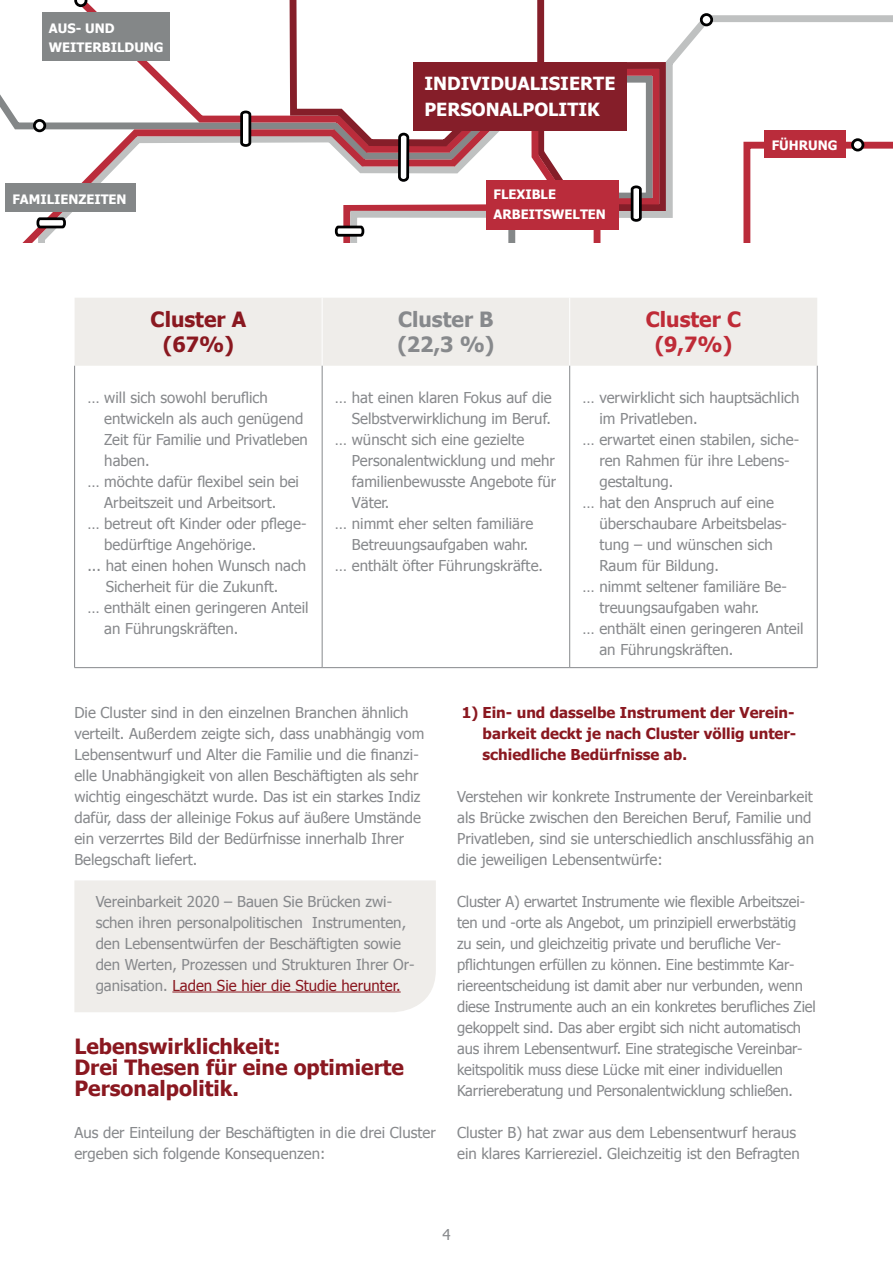
<style>
.page{position:relative;width:893px;height:1263px;background:#fff}
.page>*{position:absolute;margin:0;border:0;box-sizing:border-box;transform-origin:0 0}
.t1{font:700 21px/21px "Tahoma";color:#8a1820}
.t2{font:700 21px/25.2px "Tahoma";color:#87898c}
.t3{font:700 21px/25.2px "Tahoma";color:#bf2b37;text-align:center}
.t4{font:700 18.15px/26.8px "Tahoma";color:#fff}
.t5{font:15px/21px "Tahoma";color:#87898c}
.t6{font:700 15px/21px "Tahoma";color:#8a1820}
.t7{font:700 13.05px/19.4px "Tahoma";color:#fff}
.s1{color:#8a1820}
</style>
<div class="page">
<svg style="left:289px;top:0;width:256px;height:108px"></svg>
<svg style="left:1px;top:108px;width:346px;height:134px"></svg>
<svg style="left:347px;top:12px;width:546px;height:230px"></svg>
<div style="left:5px;top:183px;width:131px;height:29px;background:#848788"></div>
<div style="left:42px;top:12px;width:128px;height:49px;background:#848788"></div>
<div style="left:486px;top:180px;width:132px;height:50px;background:#ba2c3b"></div>
<div style="left:764px;top:131px;width:81px;height:27px;background:#ba2c3b"></div>
<div style="left:413px;top:62px;width:214px;height:69px;background:#851e29"></div>
<svg style="left:239px;top:109px;width:14px;height:39px"></svg>
<svg style="left:35px;top:216px;width:32px;height:14px"></svg>
<svg style="left:333px;top:224px;width:33px;height:14px"></svg>
<svg style="left:629px;top:184px;width:14px;height:39px"></svg>
<div style="left:399px;top:134px;width:9px;height:46px;background:#fff;border-radius:4px"></div>
<div style="left:398px;top:133px;width:11px;height:49px;border:3px solid #000001;border-radius:4px"></div>
<div style="left:34px;top:120px;width:11px;height:11px;background:#fff;border-radius:50%"></div>
<div style="left:33px;top:119px;width:13px;height:13px;border:3px solid #000001;border-radius:50%"></div>
<svg style="left:74px;top:0;width:13px;height:7px"></svg>
<div style="left:852px;top:140px;width:11px;height:10px;background:#fff;border-radius:50%"></div>
<div style="left:851px;top:138px;width:13px;height:13px;border:3px solid #000001;border-radius:50%"></div>
<div style="left:701px;top:15px;width:11px;height:10px;background:#fff;border-radius:50%"></div>
<div style="left:700px;top:13px;width:13px;height:13px;border:3px solid #000001;border-radius:50%"></div>
<div style="left:74px;top:880px;width:362px;height:132px;background:#efedea"></div>
<hr style="left:172px;top:991px;width:229px;height:1px;background:#8a1820">
<div style="left:75px;top:298px;width:742px;height:68px;background:#efedea"></div>
<hr style="left:322px;top:298px;width:1px;height:68px;background:#fff">
<hr style="left:569px;top:298px;width:1px;height:68px;background:#fff">
<hr style="left:74px;top:366px;width:1px;height:301px;background:#87898c">
<hr style="left:322px;top:366px;width:1px;height:301px;background:#87898c">
<hr style="left:569px;top:366px;width:1px;height:301px;background:#87898c">
<hr style="left:817px;top:366px;width:1px;height:301px;background:#87898c">
<hr style="left:74px;top:667px;width:248px;height:1px;background:#87898c">
<hr style="left:322px;top:667px;width:248px;height:1px;background:#87898c">
<hr style="left:570px;top:667px;width:247px;height:1px;background:#87898c">
<p class="t7" style="left:49px;top:18px;width:116px">AUS- UND<br>WEITERBILDUNG</p>
<p class="t7" style="left:12px;top:188px;width:116px">FAMILIENZEITEN</p>
<p class="t4" style="left:424px;top:68px;width:193px">INDIVIDUALISIERTE<br>PERSONALPOLITIK</p>
<p class="t7" style="left:494px;top:184px;width:114px">FLEXIBLE<br>ARBEITSWELTEN</p>
<p class="t7" style="left:772px;top:134px;width:67px">FÜHRUNG</p>
<h1 class="t1" style="left:151px;top:306px;width:97px;line-height:25.2px;text-align:center">Cluster A (67%)</h1>
<h1 class="t2" style="left:397px;top:306px;width:99px">Cluster B (22,3 %)</h1>
<h1 class="t3" style="left:646px;top:306px;width:97px">Cluster C (9,7%)</h1>
<p class="t5" style="left:87px;top:386px;width:182px">… will sich sowohl beruflich</p>
<p class="t5" style="left:104px;top:407px;width:201px">entwickeln als auch genügend</p>
<p class="t5" style="left:104px;top:428px;width:205px">Zeit für Familie und Privatleben</p>
<p class="t5" style="left:104px;top:449px;width:47px">haben.</p>
<p class="t5" style="left:87px;top:470px;width:213px">… möchte dafür flexibel sein bei</p>
<p class="t5" style="left:104px;top:491px;width:173px">Arbeitszeit und Arbeitsort.</p>
<p class="t5" style="left:87px;top:512px;width:221px">… betreut oft Kinder oder pflege-</p>
<p class="t5" style="left:104px;top:533px;width:153px">bedürftige Angehörige.</p>
<p class="t5" style="left:87px;top:554px;width:220px">... hat einen hohen Wunsch nach</p>
<p class="t5" style="left:106px;top:575px;width:174px">Sicherheit für die Zukunft.</p>
<p class="t5" style="left:87px;top:596px;width:223px">… enthält einen geringeren Anteil</p>
<p class="t5" style="left:104px;top:617px;width:135px">an Führungskräften.</p>
<p class="t5" style="left:335px;top:386px;width:218px">… hat einen klaren Fokus auf die</p>
<p class="t5" style="left:352px;top:407px;width:201px">Selbstverwirklichung im Beruf.</p>
<p class="t5" style="left:335px;top:428px;width:191px">… wünscht sich eine gezielte</p>
<p class="t5" style="left:352px;top:449px;width:205px">Personalentwicklung und mehr</p>
<p class="t5" style="left:352px;top:470px;width:206px">familienbewusste Angebote für</p>
<p class="t5" style="left:352px;top:491px;width:39px">Väter.</p>
<p class="t5" style="left:335px;top:512px;width:200px">… nimmt eher selten familiäre</p>
<p class="t5" style="left:352px;top:533px;width:178px">Betreuungsaufgaben wahr.</p>
<p class="t5" style="left:335px;top:554px;width:210px">… enthält öfter Führungskräfte.</p>
<p class="t5" style="left:582px;top:386px;width:218px">… verwirklicht sich hauptsächlich</p>
<p class="t5" style="left:599px;top:407px;width:100px">im Privatleben.</p>
<p class="t5" style="left:582px;top:428px;width:218px">… erwartet einen stabilen, siche-</p>
<p class="t5" style="left:599px;top:449px;width:192px">ren Rahmen für ihre Lebens-</p>
<p class="t5" style="left:599px;top:470px;width:75px">gestaltung.</p>
<p class="t5" style="left:582px;top:491px;width:193px">… hat den Anspruch auf eine</p>
<p class="t5" style="left:599px;top:512px;width:189px">überschaubare Arbeitsbelas-</p>
<p class="t5" style="left:599px;top:533px;width:175px">tung – und wünschen sich</p>
<p class="t5" style="left:599px;top:554px;width:121px">Raum für Bildung.</p>
<p class="t5" style="left:582px;top:575px;width:206px">… nimmt seltener familiäre Be-</p>
<p class="t5" style="left:599px;top:596px;width:161px">treuungsaufgaben wahr.</p>
<p class="t5" style="left:582px;top:617px;width:223px">… enthält einen geringeren Anteil</p>
<p class="t5" style="left:599px;top:638px;width:135px">an Führungskräften.</p>
<p class="t5" style="left:74px;top:701px;width:351px">Die Cluster sind in den einzelnen Branchen ähnlich verteilt. Außerdem zeigte sich, dass unabhängig vom Lebensentwurf und Alter die Familie und die finanzi&shy;elle Unabhängigkeit von allen Beschäftigten als sehr wichtig eingeschätzt wurde. Das ist ein starkes Indiz dafür, dass der alleinige Fokus auf äußere Umstände ein verzerrtes Bild der Bedürfnisse innerhalb Ihrer Belegschaft liefert.</p>
<p class="t5" style="left:96px;top:890px;width:320px">Vereinbarkeit 2020 – Bauen Sie Brücken zwi&shy;schen ihren personalpolitischen Instrumenten, den Lebensentwürfen der Beschäftigten sowie den Werten, Prozessen und Strukturen Ihrer Or&shy;ganisation. <span class="s1">Laden Sie hier die Studie herunter.</span></p>
<h1 class="t1" style="left:74px;top:1034px;width:331px">Lebenswirklichkeit:<br>Drei Thesen für eine optimierte<br>Personalpolitik.</h1>
<p class="t5" style="left:74px;top:1121px;width:363px">Aus der Einteilung der Beschäftigten in die drei Cluster ergeben sich folgende Konsequenzen:</p>
<p class="t6" style="left:483px;top:701px;width:315px;text-indent:-21px">1) Ein- und dasselbe Instrument der Verein&shy;barkeit deckt je nach Cluster völlig unter&shy;schiedliche Bedürfnisse ab.</p>
<p class="t5" style="left:457px;top:785px;width:359px">Verstehen wir konkrete Instrumente der Vereinbarkeit als Brücke zwischen den Bereichen Beruf, Familie und Privatleben, sind sie unterschiedlich anschlussfähig an die jeweiligen Lebensentwürfe:</p>
<p class="t5" style="left:457px;top:890px;width:360px">Cluster A) erwartet Instrumente wie flexible Arbeitszei&shy;ten und -orte als Angebot, um prinzipiell erwerbstätig<br>zu sein, und gleichzeitig private und berufliche Ver&shy;pflichtungen erfüllen zu können. Eine bestimmte Kar&shy;riereentscheidung ist damit aber nur verbunden, wenn diese Instrumente auch an ein konkretes berufliches Ziel gekoppelt sind. Das aber ergibt sich nicht automatisch aus ihrem Lebensentwurf. Eine strategische Vereinbar&shy;keitspolitik muss diese Lücke mit einer individuellen Karriereberatung und Personalentwicklung schließen.</p>
<p class="t5" style="left:457px;top:1121px;width:344px">Cluster B) hat zwar aus dem Lebensentwurf heraus ein klares Karriereziel. Gleichzeitig ist den Befragten</p>
<p class="t5" style="left:442px;top:1224px;width:10px">4</p>
</div>
